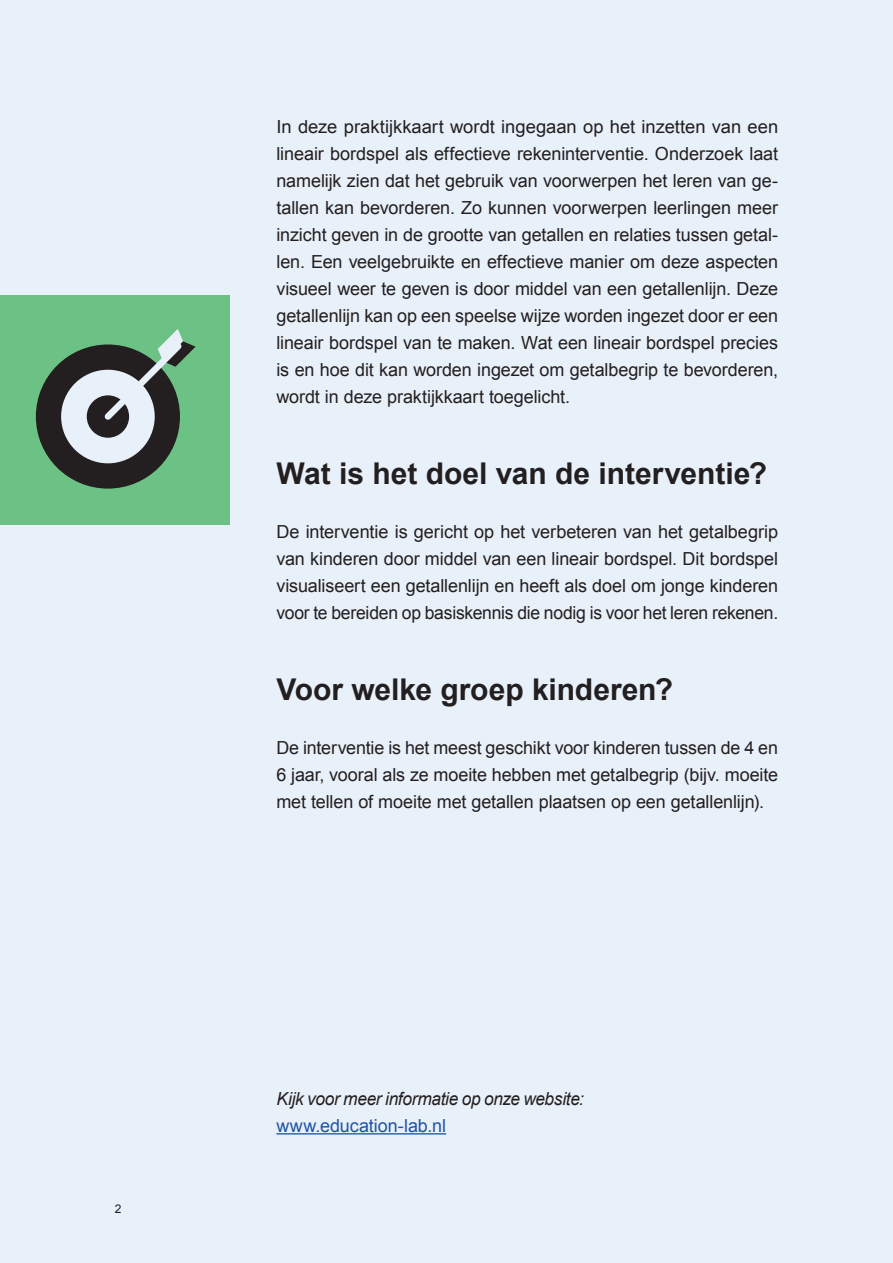
<style>
.page{position:relative;width:893px;height:1263px;background:#e8f0f9}
.page>*{position:absolute;margin:0;border:0;box-sizing:border-box;transform-origin:0 0}
.Subheader_not_number{font:700 30px "Arial";letter-spacing:-.005em;color:#231f20}
.t1{font:18px/27px "Arial";letter-spacing:-.01em;color:#231f20;text-align:justify}
.t2{font:italic 18px "Arial";letter-spacing:-.015em;color:#231f20;scale:.96 1}
.t3{font:18px "Arial";letter-spacing:-.005em;color:#1c55a5}
.t4{font:12px "Arial";color:#231f20}
</style>
<div class="page">
<hr style="left:276px;top:1133px;width:170px;height:1px;background:#1c55a5">
<div style="left:0;top:295px;width:230px;height:229px;background:#6cc284"></div>
<div style="left:36px;top:344px;width:144px;height:145px;background:#231f20;border-radius:50%"></div>
<div style="left:61px;top:370px;width:94px;height:93px;background:#e8f0f9;border-radius:50%"></div>
<div style="left:87px;top:395px;width:42px;height:43px;background:#231f20;border-radius:50%"></div>
<svg style="left:99px;top:329px;width:97px;height:97px"></svg>
<p class="t4" style="left:115px;top:1201px;width:8px">2</p>
<p class="t1" style="left:276px;top:113px;width:503px">In deze praktijkkaart wordt ingegaan op het inzetten van een lineair bordspel als effectieve rekeninterventie. Onderzoek laat namelijk zien dat het gebruik van voorwerpen het leren van ge&shy;tallen kan bevorderen. Zo kunnen voorwerpen leerlingen meer inzicht geven in de grootte van getallen en relaties tussen getal&shy;len. Een veelgebruikte en effectieve manier om deze aspecten visueel weer te geven is door middel van een getallenlijn. Deze getallenlijn kan op een speelse wijze worden ingezet door er een lineair bordspel van te maken. Wat een lineair bordspel precies is en hoe dit kan worden ingezet om getalbegrip te bevorderen, wordt in deze praktijkkaart toegelicht.</p>
<p class="Subheader_not_number" style="left:276px;top:454px;width:492px">Wat is het doel van de interventie?</p>
<p class="t1" style="left:276px;top:518px;width:503px">De interventie is gericht op het verbeteren van het getalbegrip van kinderen door middel van een lineair bordspel. Dit bordspel visualiseert een getallenlijn en heeft als doel om jonge kinderen voor te bereiden op basiskennis die nodig is voor het leren rekenen.</p>
<p class="Subheader_not_number" style="left:276px;top:670px;width:398px">Voor welke groep kinderen?</p>
<p class="t1" style="left:276px;top:734px;width:503px">De interventie is het meest geschikt voor kinderen tussen de 4 en 6 jaar, vooral als ze moeite hebben met getalbegrip (bijv. moeite met tellen of moeite met getallen plaatsen op een getallenlijn).</p>
<p class="t2" style="left:276px;top:1087px;width:322px">Kijk voor meer informatie op onze website:</p>
<p class="t3" style="left:276px;top:1114px;width:171px">www.education-lab.nl</p>
</div>
